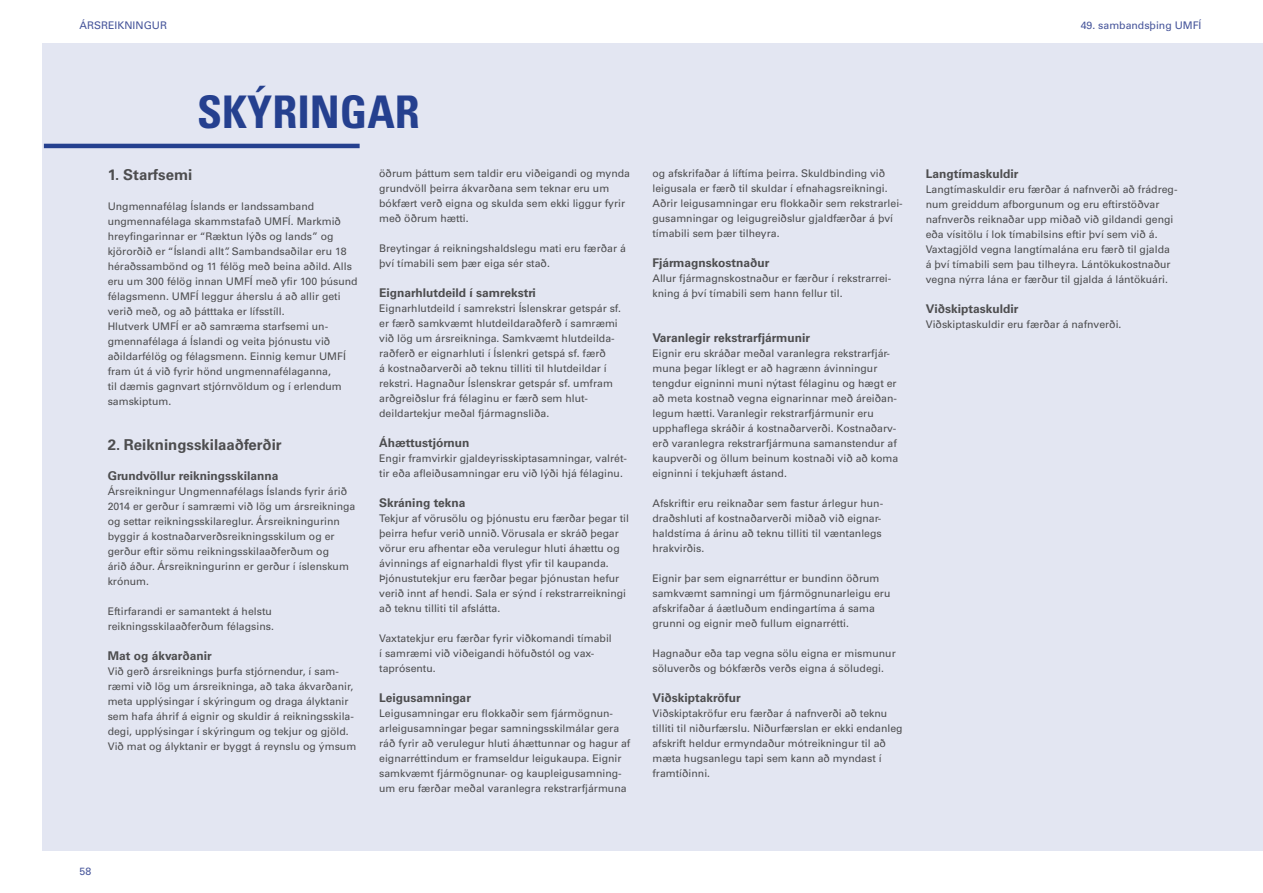
<style>
.page{position:relative;width:1263px;height:893px;background:#fff}
.page>*{position:absolute;margin:0;border:0;box-sizing:border-box;transform-origin:0 0}
.t1{font:700 condensed 45px "Univers LT Std";color:#25408f}
.t2{font:700 15px "Univers LT Std";color:#4d4d4f}
.t3{font:700 12px "Univers LT Std";color:#4d4d4f}
.t4{font:10.5px/15px "Univers LT Std";color:#4d4d4f}
.t5{font:10.5px "Univers LT Std";color:#45549a}
</style>
<div class="page">
<div style="left:43px;top:43px;width:1220px;height:807px;background:#e3e6f2"></div>
<hr style="left:44px;top:144px;width:316px;height:4px;background:#25408f">
<p class="t5" style="left:80px;top:19px;width:89px">ÁRSREIKNINGUR</p>
<p class="t5" style="left:1081px;top:19px;width:122px">49. sambandsþing UMFÍ</p>
<h1 class="t1" style="left:197px;top:84px;width:224px">SKÝRINGAR</h1>
<h2 class="t2" style="left:108px;top:166px;width:86px">1. Starfsemi</h2>
<p class="t4" style="left:108px;top:199px;width:251px">Ungmennafélag Íslands er landssamband ungmennafélaga skammstafað UMFÍ. Markmið hreyfingarinnar er “Ræktun lýðs og lands” og kjörorðið er “Íslandi allt”. Sambandsaðilar eru 18 héraðssambönd og 11 félög með beina aðild. Alls eru um 300 félög innan UMFÍ með yfir 100 þúsund félagsmenn. UMFÍ leggur áherslu á að allir geti verið með, og að þátttaka er lífsstíll.<br>Hlutverk UMFÍ er að samræma starfsemi un&shy;gmennafélaga á Íslandi og veita þjónustu við aðildarfélög og félagsmenn. Einnig kemur UMFÍ fram út á við fyrir hönd ungmennafélaganna,<br>til dæmis gagnvart stjórnvöldum og í erlendum samskiptum.</p>
<h2 class="t2" style="left:108px;top:436px;width:176px">2. Reikningsskilaaðferðir</h2>
<p class="t3" style="left:108px;top:469px;width:172px">Grundvöllur reikningsskilanna</p>
<p class="t4" style="left:108px;top:484px;width:249px">Ársreikningur Ungmennafélags Íslands fyrir árið 2014 er gerður í samræmi við lög um ársreikninga og settar reikningsskilareglur. Ársreikningurinn byggir á kostnaðarverðsreikningsskilum og er gerður eftir sömu reikningsskilaaðferðum og<br>árið áður. Ársreikningurinn er gerður í íslenskum krónum.</p>
<p class="t4" style="left:108px;top:604px;width:168px">Eftirfarandi er samantekt á helstu reikningsskilaaðferðum félagsins.</p>
<p class="t3" style="left:108px;top:649px;width:106px">Mat og ákvarðanir</p>
<p class="t4" style="left:108px;top:664px;width:250px">Við gerð ársreiknings þurfa stjórnendur, í sam&shy;ræmi við lög um ársreikninga, að taka ákvarðanir, meta upplýsingar í skýringum og draga ályktanir sem hafa áhrif á eignir og skuldir á reikningsskila&shy;degi, upplýsingar í skýringum og tekjur og gjöld.<br>Við mat og ályktanir er byggt á reynslu og ýmsum</p>
<p class="t4" style="left:379px;top:166px;width:252px">öðrum þáttum sem taldir eru viðeigandi og mynda grundvöll þeirra ákvarðana sem teknar eru um bókfært verð eigna og skulda sem ekki liggur fyrir með öðrum hætti.</p>
<p class="t4" style="left:379px;top:241px;width:248px">Breytingar á reikningshaldslegu mati eru færðar á því tímabili sem þær eiga sér stað.</p>
<p class="t3" style="left:379px;top:285px;width:158px">Eignarhlutdeild í samrekstri</p>
<p class="t4" style="left:379px;top:301px;width:243px">Eignarhlutdeild í samrekstri Íslenskrar getspár sf. er færð samkvæmt hlutdeildaraðferð í samræmi við lög um ársreikninga. Samkvæmt hlutdeilda&shy;raðferð er eignarhluti í Íslenkri getspá sf. færð<br>á kostnaðarverði að teknu tilliti til hlutdeildar í rekstri. Hagnaður Íslenskrar getspár sf. umfram arðgreiðslur frá félaginu er færð sem hlut&shy;deildartekjur meðal fjármagnsliða.</p>
<p class="t3" style="left:379px;top:435px;width:92px">Áhættustjórnun</p>
<p class="t4" style="left:379px;top:451px;width:249px">Engir framvirkir gjaldeyrisskiptasamningar, valrét&shy;tir eða afleiðusamningar eru við lýði hjá félaginu.</p>
<p class="t3" style="left:379px;top:495px;width:88px">Skráning tekna</p>
<p class="t4" style="left:379px;top:511px;width:251px">Tekjur af vörusölu og þjónustu eru færðar þegar til þeirra hefur verið unnið. Vörusala er skráð þegar vörur eru afhentar eða verulegur hluti áhættu og ávinnings af eignarhaldi flyst yfir til kaupanda.<br>Þjónustutekjur eru færðar þegar þjónustan hefur verið innt af hendi. Sala er sýnd í rekstrarreikningi að teknu tilliti til afslátta.</p>
<p class="t4" style="left:379px;top:631px;width:234px">Vaxtatekjur eru færðar fyrir viðkomandi tímabil í samræmi við viðeigandi höfuðstól og vax&shy;taprósentu.</p>
<p class="t3" style="left:379px;top:690px;width:93px">Leigusamningar</p>
<p class="t4" style="left:379px;top:706px;width:253px">Leigusamningar eru flokkaðir sem fjármögnun&shy;arleigusamningar þegar samningsskilmálar gera ráð fyrir að verulegur hluti áhættunnar og hagur af eignarréttindum er framseldur leigukaupa. Eignir samkvæmt fjármögnunar- og kaupleigusamning&shy;um eru færðar meðal varanlegra rekstrarfjármuna</p>
<p class="t4" style="left:652px;top:166px;width:252px">og afskrifaðar á líftíma þeirra. Skuldbinding við leigusala er færð til skuldar í efnahagsreikningi.<br>Aðrir leigusamningar eru flokkaðir sem rekstrarlei&shy;gusamningar og leigugreiðslur gjaldfærðar á því tímabili sem þær tilheyra.</p>
<p class="t3" style="left:652px;top:255px;width:119px">Fjármagnskostnaður</p>
<p class="t4" style="left:652px;top:271px;width:240px">Allur fjármagnskostnaður er færður í rekstrarrei&shy;kning á því tímabili sem hann fellur til.</p>
<p class="t3" style="left:652px;top:330px;width:159px">Varanlegir rekstrarfjármunir</p>
<p class="t4" style="left:652px;top:346px;width:247px">Eignir eru skráðar meðal varanlegra rekstrarfjár&shy;muna þegar líklegt er að hagrænn ávinningur tengdur eigninni muni nýtast félaginu og hægt er að meta kostnað vegna eignarinnar með áreiðan&shy;legum hætti. Varanlegir rekstrarfjármunir eru upphaflega skráðir á kostnaðarverði. Kostnaðarv&shy;erð varanlegra rekstrarfjármuna samanstendur af kaupverði og öllum beinum kostnaði við að koma eigninni í tekjuhæft ástand.</p>
<p class="t4" style="left:652px;top:496px;width:232px">Afskriftir eru reiknaðar sem fastur árlegur hun&shy;draðshluti af kostnaðarverði miðað við eignar&shy;haldstíma á árinu að teknu tilliti til væntanlegs hrakvirðis.</p>
<p class="t4" style="left:652px;top:571px;width:240px">Eignir þar sem eignarréttur er bundinn öðrum samkvæmt samningi um fjármögnunarleigu eru afskrifaðar á áætluðum endingartíma á sama grunni og eignir með fullum eignarrétti.</p>
<p class="t4" style="left:652px;top:646px;width:245px">Hagnaður eða tap vegna sölu eigna er mismunur söluverðs og bókfærðs verðs eigna á söludegi.</p>
<p class="t3" style="left:652px;top:690px;width:90px">Viðskiptakröfur</p>
<p class="t4" style="left:652px;top:706px;width:252px">Viðskiptakröfur eru færðar á nafnverði að teknu tilliti til niðurfærslu. Niðurfærslan er ekki endanleg afskrift heldur ermyndaður mótreikningur til að mæta hugsanlegu tapi sem kann að myndast í framtíðinni.</p>
<p class="t3" style="left:926px;top:167px;width:94px">Langtímaskuldir</p>
<p class="t4" style="left:926px;top:182px;width:253px">Langtímaskuldir eru færðar á nafnverði að frádreg&shy;num greiddum afborgunum og eru eftirstöðvar nafnverðs reiknaðar upp miðað við gildandi gengi eða vísitölu í lok tímabilsins eftir því sem við á.<br>Vaxtagjöld vegna langtímalána eru færð til gjalda á því tímabili sem þau tilheyra. Lántökukostnaður vegna nýrra lána er færður til gjalda á lántökuári.</p>
<p class="t3" style="left:926px;top:302px;width:94px">Viðskiptaskuldir</p>
<p class="t4" style="left:926px;top:317px;width:197px">Viðskiptaskuldir eru færðar á nafnverði.</p>
<p class="t5" style="left:80px;top:865px;width:13px">58</p>
</div>
